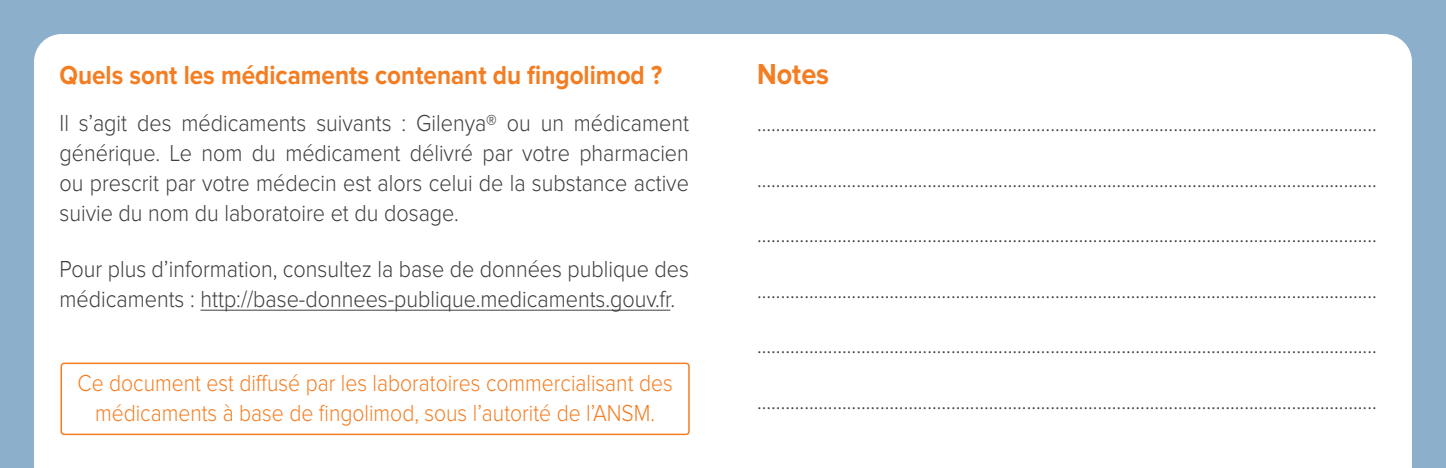
<style>
.page{position:relative;width:1446px;height:468px;background:#8cafcc}
.page>*{position:absolute;margin:0;border:0;box-sizing:border-box;transform-origin:0 0}
.t1{font:700 30px "Proxima Nova";color:#f47d21;scale:.9 1}
.t2{font:700 27px "Proxima Nova";color:#f47d21;scale:.9 1}
.t3{font:300 24px/30px "Proxima Nova";color:#3e3e3f;text-align:justify;scale:.9 1}
.t4{font:300 24px/30px "Proxima Nova";color:#f47d21;text-align:center;scale:.88 1}
</style>
<div class="page">
<div style="left:34px;top:34px;width:1378px;height:434px;background:#fff"></div>
<hr style="left:200px;top:309px;width:470px;height:2px;background:#3e3e3f">
<div style="left:60px;top:362px;width:630px;height:73px;border:2px solid #f47d21;border-radius:3px"></div>
<p class="t2" style="left:60px;top:60px;width:671px">Quels sont les médicaments contenant du fingolimod ?</p>
<p class="t3" style="left:60px;top:109px;width:701px">Il s’agit des médicaments suivants : Gilenya® ou un médicament générique. Le nom du médicament délivré par votre pharmacien ou prescrit par votre médecin est alors celui de la substance active suivie du nom du laboratoire et du dosage.</p>
<p class="t3" style="left:60px;top:254px;width:701px">Pour plus d’information, consultez la base de données publique des médicaments : http://base-donnees-publique.medicaments.gouv.fr.</p>
<p class="t4" style="left:77px;top:368px;width:678px">Ce document est diffusé par les laboratoires commercialisant des médicaments à base de fingolimod, sous l’autorité de l’ANSM.</p>
<p class="t1" style="left:757px;top:57px;width:82px">Notes</p>
<p class="t3" style="left:757px;top:108px;width:690px">...................................................................................................................................</p>
<p class="t3" style="left:757px;top:164px;width:690px">...................................................................................................................................</p>
<p class="t3" style="left:757px;top:219px;width:690px">...................................................................................................................................</p>
<p class="t3" style="left:757px;top:275px;width:690px">...................................................................................................................................</p>
<p class="t3" style="left:757px;top:330px;width:690px">...................................................................................................................................</p>
<p class="t3" style="left:757px;top:386px;width:690px">...................................................................................................................................</p>
</div>
